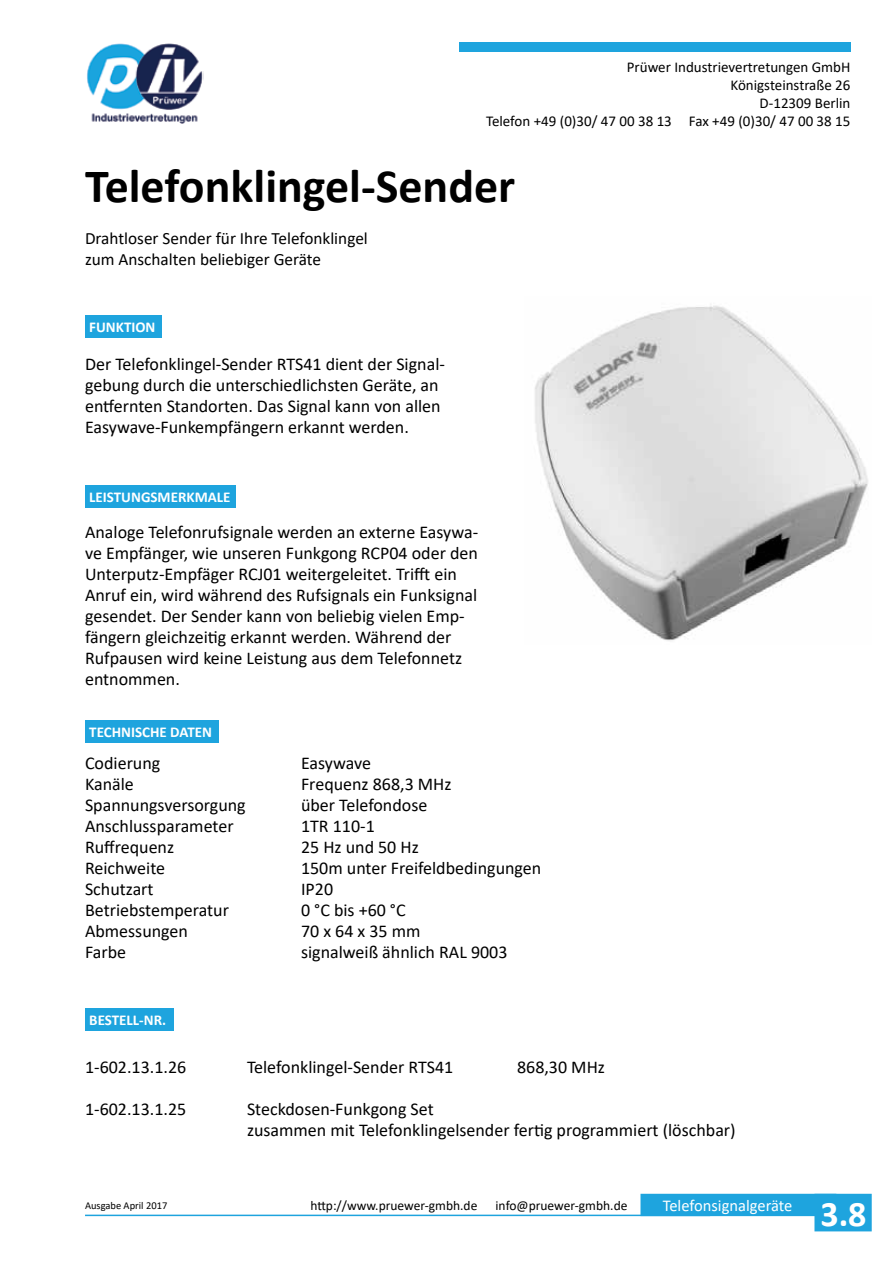
<style>
.page{position:relative;width:893px;height:1263px;background:#fff}
.page>*{position:absolute;margin:0;border:0;box-sizing:border-box;transform-origin:0 0}
.t1{font:700 48px "Calibri";color:#000}
.t2{font:18px/21px "Calibri";color:#000}
.t3{font:17.25px/21px "Calibri";color:#000}
.t4{font:16.5px "Calibri";color:#fff}
.t5{font:15px/18px "Calibri";color:#000;text-align:right}
.t6{font:700 15px "Calibri";color:#fff}
.t7{font:13.5px "Calibri";color:#000}
.t8{font:10.5px "Calibri";color:#000}
.s1{font-weight:700;font-size:36px}
</style>
<div class="page">
<div style="left:459px;top:43px;width:391px;height:9px;background:#1ea4de"></div>
<div style="left:640px;top:1194px;width:196px;height:22px;background:#1ea4de"></div>
<hr style="left:85px;top:1214px;width:625px;height:2px;background:#1ea4de">
<div style="left:814px;top:1194px;width:58px;height:37px;background:#1ea4de"></div>
<img style="left:87px;top:43px;width:116px;height:81px">
<div style="left:85px;top:720px;width:134px;height:22px;background:#1ea4de"></div>
<div style="left:85px;top:1008px;width:88px;height:23px;background:#1ea4de"></div>
<div style="left:85px;top:315px;width:77px;height:23px;background:#1ea4de"></div>
<div style="left:85px;top:485px;width:151px;height:22px;background:#1ea4de"></div>
<img style="left:535px;top:305px;width:333px;height:336px">
<p class="t5" style="left:486px;top:57px;width:366px">Prüwer Industrievertretungen GmbH<br>Königsteinstraße 26<br>D-12309 Berlin<br>Telefon +49 (0)30/ 47 00 38 13 Fax +49 (0)30/ 47 00 38 15</p>
<h1 class="t1" style="left:85px;top:152px;width:432px">Telefonklingel-Sender</h1>
<p class="t3" style="left:85px;top:227px;width:284px">Drahtloser Sender für Ihre Telefonklingel zum Anschalten beliebiger Geräte</p>
<p class="t6" style="left:89px;top:317px;width:68px">FUNKTION</p>
<p class="t2" style="left:85px;top:353px;width:361px">Der Telefonklingel-Sender RTS41 dient der Signal&shy;gebung durch die unterschiedlichsten Geräte, an entfernten Standorten. Das Signal kann von allen Easywave-Funkempfängern erkannt werden.</p>
<p class="t6" style="left:89px;top:486px;width:143px">LEISTUNGSMERKMALE</p>
<p class="t2" style="left:85px;top:521px;width:395px">Analoge Telefonrufsignale werden an externe Easywa&shy;ve Empfänger, wie unseren Funkgong RCP04 oder den Unterputz-Empfäger RCJ01 weitergeleitet. Trifft ein Anruf ein, wird während des Rufsignals ein Funksignal gesendet. Der Sender kann von beliebig vielen Emp&shy;fängern gleichzeitig erkannt werden. Während der Rufpausen wird keine Leistung aus dem Telefonnetz entnommen.</p>
<p class="t6" style="left:89px;top:721px;width:124px">TECHNISCHE DATEN</p>
<p class="t2" style="left:85px;top:752px;width:77px">Codierung</p>
<p class="t2" style="left:301px;top:752px;width:71px">Easywave</p>
<p class="t2" style="left:85px;top:773px;width:50px">Kanäle</p>
<p class="t2" style="left:301px;top:773px;width:152px">Frequenz 868,3 MHz</p>
<p class="t2" style="left:85px;top:794px;width:162px">Spannungsversorgung</p>
<p class="t2" style="left:301px;top:794px;width:128px">über Telefondose</p>
<p class="t2" style="left:85px;top:815px;width:150px">Anschlussparameter</p>
<p class="t2" style="left:301px;top:815px;width:75px">1TR 110-1</p>
<p class="t2" style="left:85px;top:836px;width:91px">Ruffrequenz</p>
<p class="t2" style="left:301px;top:836px;width:119px">25 Hz und 50 Hz</p>
<p class="t2" style="left:85px;top:857px;width:82px">Reichweite</p>
<p class="t2" style="left:301px;top:857px;width:242px">150m unter Freifeldbedingungen</p>
<p class="t2" style="left:85px;top:878px;width:70px">Schutzart</p>
<p class="t2" style="left:301px;top:878px;width:34px">IP20</p>
<p class="t2" style="left:85px;top:899px;width:145px">Betriebstemperatur</p>
<p class="t2" style="left:301px;top:899px;width:106px">0 °C bis +60 °C</p>
<p class="t2" style="left:85px;top:920px;width:104px">Abmessungen</p>
<p class="t2" style="left:301px;top:920px;width:121px">70 x 64 x 35 mm</p>
<p class="t2" style="left:85px;top:941px;width:43px">Farbe</p>
<p class="t2" style="left:301px;top:941px;width:208px">signalweiß ähnlich RAL 9003</p>
<p class="t6" style="left:89px;top:1009px;width:78px">BESTELL-NR.</p>
<p class="t2" style="left:85px;top:1056px;width:103px">1-602.13.1.26</p>
<p class="t2" style="left:247px;top:1056px;width:208px">Telefonklingel-Sender RTS41</p>
<p class="t2" style="left:517px;top:1056px;width:89px">868,30 MHz</p>
<p class="t2" style="left:85px;top:1098px;width:103px">1-602.13.1.25</p>
<p class="t2" style="left:247px;top:1098px;width:490px">Steckdosen-Funkgong Set<br>zusammen mit Telefonklingelsender fertig programmiert (löschbar)</p>
<p class="t8" style="left:85px;top:1198px;width:84px">Ausgabe April 2017</p>
<p class="t7" style="left:310px;top:1196px;width:169px">http://www.pruewer-gmbh.de</p>
<p class="t7" style="left:496px;top:1196px;width:133px">info@pruewer-gmbh.de</p>
<p class="t4" style="left:663px;top:1194px;width:205px">Telefonsignalgeräte <span class="s1">3.8</span></p>
</div>
